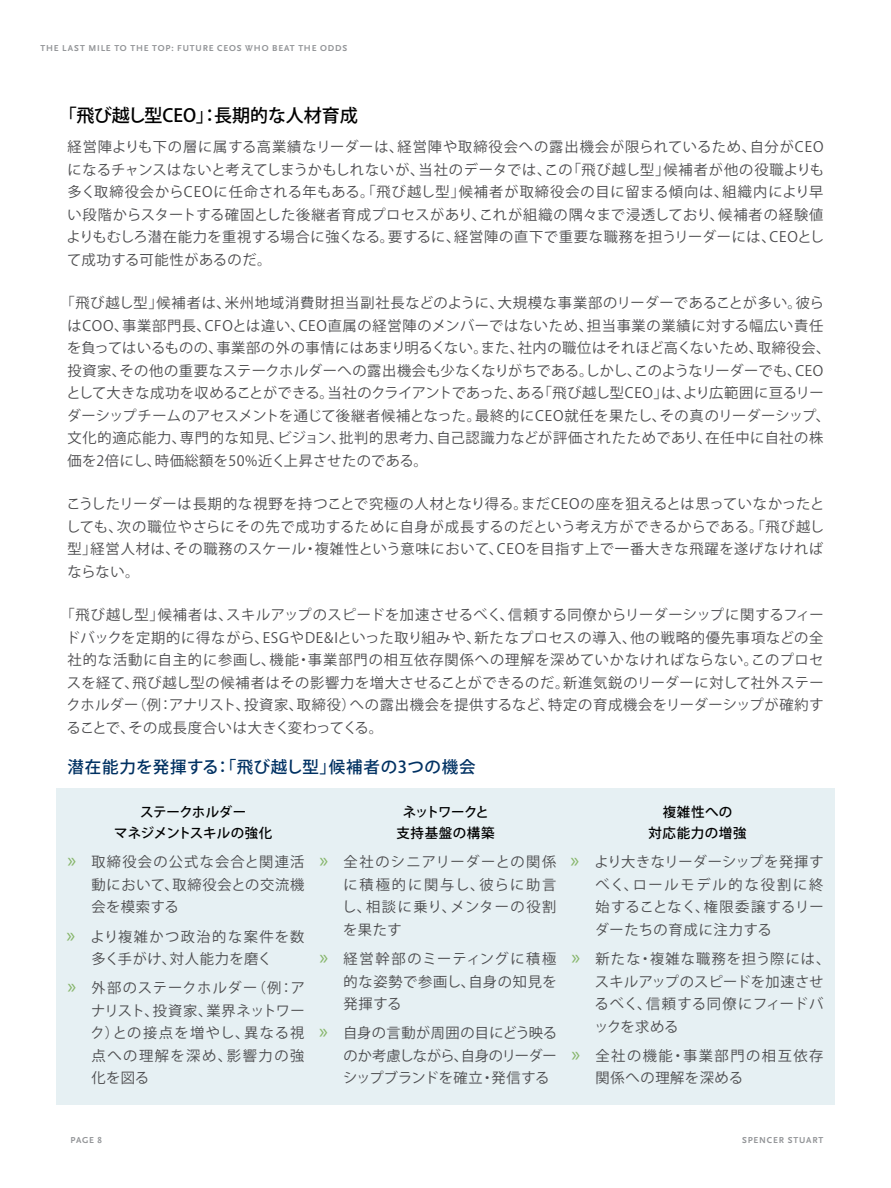
<style>
.page{position:relative;width:891px;height:1188px;background:#fff}
.page>*{position:absolute;margin:0;border:0;box-sizing:border-box;transform-origin:0 0}
.t1{font:500 18px "Koz Go Pr 6 N";color:#000}
.t2{font:500 16.5px "Koz Go Pr 6 N";letter-spacing:.04em;color:#003162}
.t3{font:14.25px/22.5px "Koz Go Pr 6 N";letter-spacing:.04em;color:#4c4c4e;text-align:justify}
.t4{font:14.25px/22.5px "Koz Go Pr 6 N";letter-spacing:.105em;color:#4c4c4e}
.t5{font:500 13.5px/21.8px "Koz Go Pr 6 N";letter-spacing:-.02em;color:#000;text-align:center}
.t6{font:500 13.5px/21.8px "Koz Go Pr 6 N";letter-spacing:.025em;color:#000;text-align:center}
.t7{font:500 13.5px/21.8px "Koz Go Pr 6 N";letter-spacing:.05em;color:#000;text-align:center}
.t8{font:700 9px "Scala Sans Pro";letter-spacing:.09em;color:#939598}
.s1{font-family:"Myriad Pro";font-size:21px;color:#86b56a}
</style>
<div class="page">
<div style="left:56px;top:788px;width:779px;height:317px;background:#e6f0f3"></div>
<p class="t8" style="left:41px;top:43px;width:308px">THE LAST MILE TO THE TOP: FUTURE CEOS WHO BEAT THE ODDS</p>
<p class="t1" style="left:59px;top:106px;width:300px">「飛び越し型CEO」：長期的な人材育成</p>
<p class="t3" style="left:67px;top:136px;width:759px">経営陣よりも下の層に属する高業績なリーダーは、経営陣や取締役会への露出機会が限られているため、自分がCEOになるチャンスはないと考えてしまうかもしれないが、当社のデータでは、この「飛び越し型」候補者が他の役職よりも多く取締役会からCEOに任命される年もある。「飛び越し型」候補者が取締役会の目に留まる傾向は、組織内により早い段階からスタートする確固とした後継者育成プロセスがあり、これが組織の隅々まで浸透しており、候補者の経験値よりもむしろ潜在能力を重視する場合に強くなる。要するに、経営陣の直下で重要な職務を担うリーダーには、CEOとして成功する可能性があるのだ。</p>
<p class="t3" style="left:66px;top:292px;width:765px;text-align:left;text-indent:-6px">「飛び越し型」候補者は、米州地域消費財担当副社長などのように、大規模な事業部のリーダーであることが多い。彼らはCOO、事業部門長、CFOとは違い、CEO直属の経営陣のメンバーではないため、担当事業の業績に対する幅広い責任を負ってはいるものの、事業部の外の事情にはあまり明るくない。また、社内の職位はそれほど高くないため、取締役会、投資家、その他の重要なステークホルダーへの露出機会も少なくなりがちである。しかし、このようなリーダーでも、CEOとして大きな成功を収めることができる。当社のクライアントであった、ある「飛び越し型CEO」は、より広範囲に亘るリーダーシップチームのアセスメントを通じて後継者候補となった。最終的にCEO就任を果たし、その真のリーダーシップ、文化的適応能力、専門的な知見、ビジョン、批判的思考力、自己認識力などが評価されたためであり、在任中に自社の株価を2倍にし、時価総額を50%近く上昇させたのである。</p>
<p class="t3" style="left:66px;top:493px;width:760px">こうしたリーダーは長期的な視野を持つことで究極の人材となり得る。まだCEOの座を狙えるとは思っていなかったとしても、次の職位やさらにその先で成功するために自身が成長するのだという考え方ができるからである。「飛び越し型」経営人材は、その職務のスケール・複雑性という意味において、CEOを目指す上で一番大きな飛躍を遂げなければならない。</p>
<p class="t3" style="left:66px;top:604px;width:759px;text-indent:-5px">「飛び越し型」候補者は、スキルアップのスピードを加速させるべく、信頼する同僚からリーダーシップに関するフィードバックを定期的に得ながら、ESGやDE&amp;Iといった取り組みや、新たなプロセスの導入、他の戦略的優先事項などの全社的な活動に自主的に参画し、機能・事業部門の相互依存関係への理解を深めていかなければならない。このプロセスを経て、飛び越し型の候補者はその影響力を増大させることができるのだ。新進気鋭のリーダーに対して社外ステークホルダー（例：アナリスト、投資家、取締役）への露出機会を提供するなど、特定の育成機会をリーダーシップが確約することで、その成長度合いは大きく変わってくる。</p>
<p class="t2" style="left:68px;top:757px;width:410px">潜在能力を発揮する：「飛び越し型」候補者の3つの機会</p>
<p class="t5" style="left:114px;top:801px;width:160px">ステークホルダー<br>マネジメントスキルの強化</p>
<p class="t6" style="left:396px;top:801px;width:100px">ネットワークと支持基盤の構築</p>
<p class="t7" style="left:648px;top:801px;width:100px">複雑性への<br>対応能力の増強</p>
<p class="t3" style="left:92px;top:851px;width:214px;text-indent:-24px"><span class="s1">»</span> 取締役会の公式な会合と関連活動において、取締役会との交流機会を模索する</p>
<p class="t3" style="left:67px;top:926px;width:239px;text-align:center"><span class="s1">»</span> より複雑かつ政治的な案件を数多く手がけ、対人能力を磨く</p>
<p class="t3" style="left:91px;top:977px;width:216px;text-indent:-23px"><span class="s1">»</span> 外部のステークホルダー（例：アナリスト、投資家、業界ネットワーク）との接点を増やし、異なる視点への理解を深め、影響力の強化を図る</p>
<p class="t3" style="left:342px;top:851px;width:216px;text-indent:-23px"><span class="s1">»</span> 全社のシニアリーダーとの関係に積極的に関与し、彼らに助言し、相談に乗り、メンターの役割を果たす</p>
<p class="t3" style="left:344px;top:948px;width:215px;text-indent:-24px"><span class="s1">»</span> 経営幹部のミーティングに積極的な姿勢で参画し、自身の知見を発揮する</p>
<p class="t3" style="left:343px;top:1022px;width:216px;text-indent:-24px"><span class="s1">»</span> 自身の言動が周囲の目にどう映るのか考慮しながら、自身のリーダーシップブランドを確立・発信する</p>
<p class="t3" style="left:595px;top:851px;width:230px;text-indent:-24px"><span class="s1">»</span> より大きなリーダーシップを発揮すべく、ロールモデル的な役割に終始することなく、権限委譲するリーダーたちの育成に注力する</p>
<p class="t3" style="left:594px;top:948px;width:237px;text-align:left;text-indent:-23px"><span class="s1">»</span> 新たな・複雑な職務を担う際には、スキルアップのスピードを加速させるべく、信頼する同僚にフィードバックを求める</p>
<p class="t4" style="left:596px;top:1045px;width:229px;text-indent:-24px"><span class="s1">»</span> 全社の機能・事業部門の相互依存関係への理解を深める</p>
<p class="t8" style="left:70px;top:1135px;width:33px">PAGE 8</p>
<p class="t8" style="left:742px;top:1135px;width:83px">SPENCER STUART</p>
</div>
